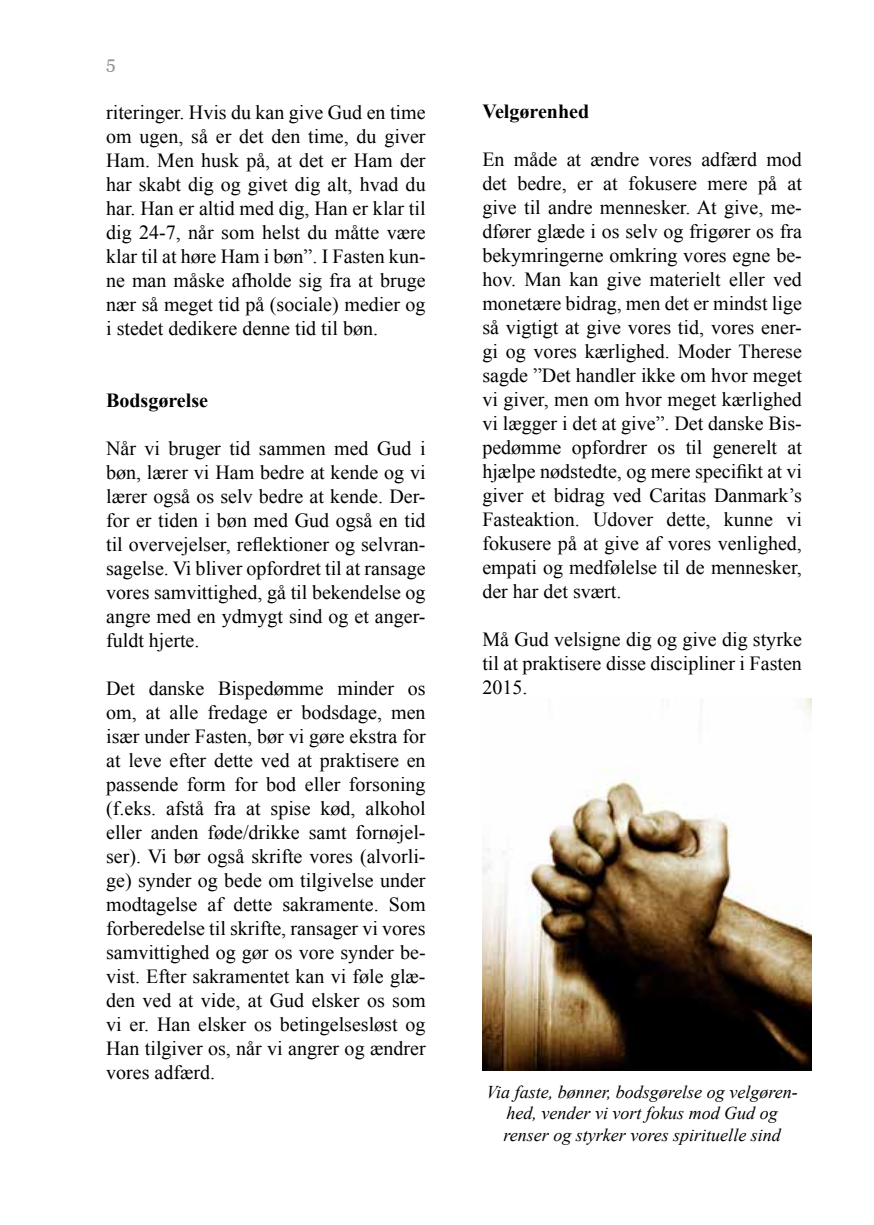
<style>
.page{position:relative;width:874px;height:1225px;background:#fff}
.page>*{position:absolute;margin:0;border:0;box-sizing:border-box;transform-origin:0 0}
.t1{font:20px/24px "Times New Roman";color:#000;text-align:justify}
.t2{font:700 20px "Times New Roman";color:#000}
.t3{font:italic 18px/21.6px "Times New Roman";color:#000;text-align:center}
.t4{font:18px "Georgia";color:#929292}
</style>
<div class="page">
<img style="left:482px;top:699px;width:329px;height:371px">
<p class="t4" style="left:106px;top:52px;width:11px">5</p>
<p class="t1" style="left:106px;top:99px;width:321px">riteringer. Hvis du kan give Gud en time om ugen, så er det den time, du giver Ham. Men husk på, at det er Ham der har skabt dig og givet dig alt, hvad du har. Han er altid med dig, Han er klar til dig 24-7, når som helst du måtte være klar til at høre Ham i bøn”. I Fasten kun&shy;ne man måske afholde sig fra at bruge nær så meget tid på (sociale) medier og i stedet dedikere denne tid til bøn.</p>
<p class="t2" style="left:106px;top:386px;width:103px">Bodsgørelse</p>
<p class="t1" style="left:106px;top:435px;width:321px">Når vi bruger tid sammen med Gud i bøn, lærer vi Ham bedre at kende og vi lærer også os selv bedre at kende. Der&shy;for er tiden i bøn med Gud også en tid til overvejelser, reflektioner og selvran&shy;sagelse. Vi bliver opfordret til at ransage vores samvittighed, gå til bekendelse og angre med en ydmygt sind og et anger&shy;fuldt hjerte.</p>
<p class="t1" style="left:106px;top:675px;width:321px">Det danske Bispedømme minder os om, at alle fredage er bodsdage, men især under Fasten, bør vi gøre ekstra for at leve efter dette ved at praktisere en passende form for bod eller forsoning (f.eks. afstå fra at spise kød, alkohol eller anden føde/drikke samt fornøjel&shy;ser). Vi bør også skrifte vores (alvorli&shy;ge) synder og bede om tilgivelse under modtagelse af dette sakramente. Som forberedelse til skrifte, ransager vi vores samvittighed og gør os vore synder be&shy;vist. Efter sakramentet kan vi føle glæ&shy;den ved at vide, at Gud elsker os som vi er. Han elsker os betingelsesløst og Han tilgiver os, når vi angrer og ændrer vores adfærd.</p>
<p class="t2" style="left:482px;top:98px;width:108px">Velgørenhed</p>
<p class="t1" style="left:482px;top:147px;width:321px">En måde at ændre vores adfærd mod det bedre, er at fokusere mere på at give til andre mennesker. At give, me&shy;dfører glæde i os selv og frigører os fra bekymringerne omkring vores egne be&shy;hov. Man kan give materielt eller ved monetære bidrag, men det er mindst lige så vigtigt at give vores tid, vores ener&shy;gi og vores kærlighed. Moder Therese sagde ”Det handler ikke om hvor meget vi giver, men om hvor meget kærlighed vi lægger i det at give”. Det danske Bis&shy;pedømme opfordrer os til generelt at hjælpe nødstedte, og mere specifikt at vi giver et bidrag ved Caritas Danmark’s Fasteaktion. Udover dette, kunne vi fokusere på at give af vores venlighed, empati og medfølelse til de mennesker, der har det svært.</p>
<p class="t1" style="left:482px;top:627px;width:321px">Må Gud velsigne dig og give dig styrke til at praktisere disse discipliner i Fasten 2015.</p>
<p class="t3" style="left:486px;top:1080px;width:312px">Via faste, bønner, bodsgørelse og velgøren&shy;hed, vender vi vort fokus mod Gud og renser og styrker vores spirituelle sind</p>
</div>
